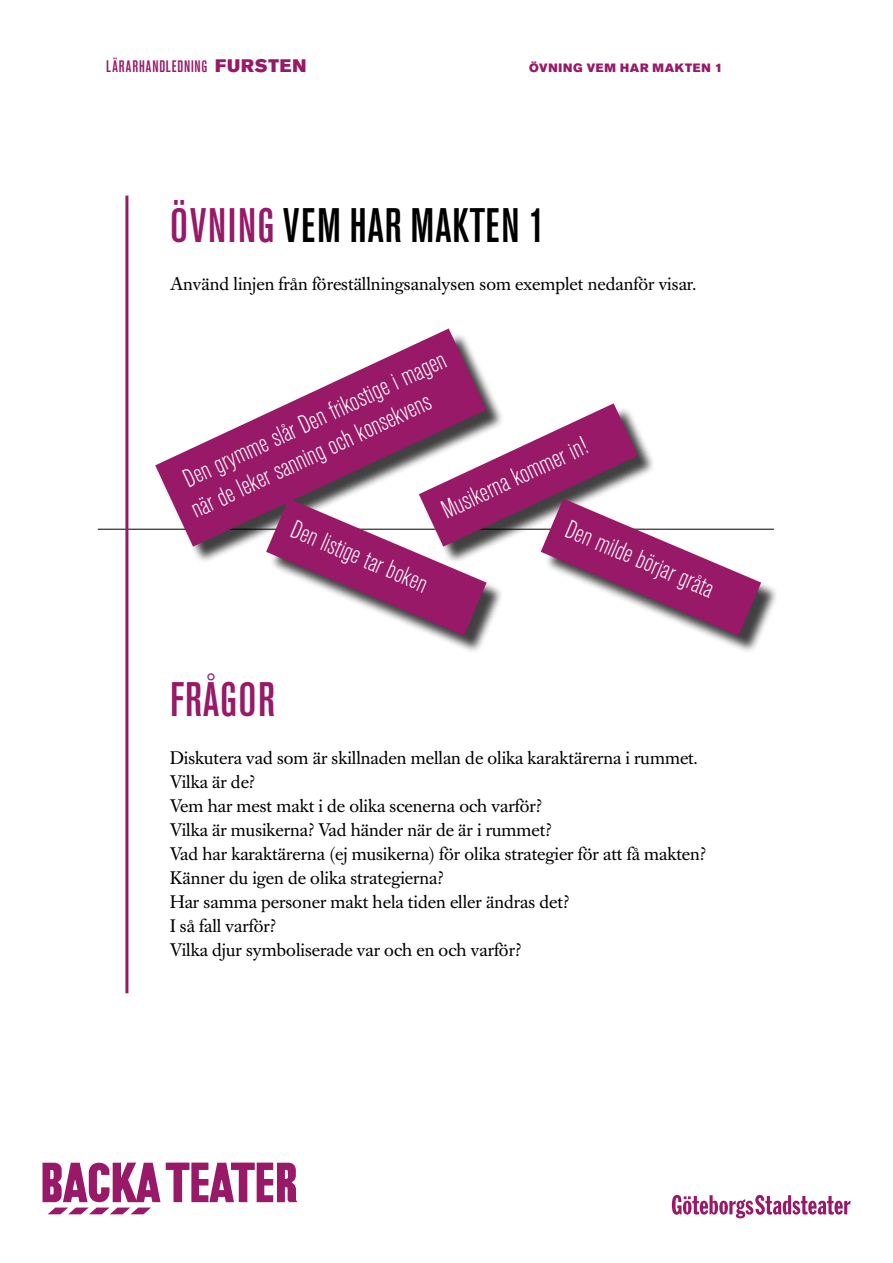
<style>
.page{position:relative;width:893px;height:1263px;background:#fff}
.page>*{position:absolute;margin:0;border:0;box-sizing:border-box;transform-origin:0 0}
.t1{font:500 condensed 48px "Akzidenz Grotesk BE";letter-spacing:.035em;color:#000}
.t2{font:500 condensed 48px "Akzidenz Grotesk BE";letter-spacing:.02em;color:#971967}
.t3{font:300 condensed 25.95px/31.2px "Akzidenz Grotesk BE";color:#fff}
.t4{font:18px/24px "Caslon Book BE";color:#000}
.t5{font:500 condensed 16.5px "Akzidenz Grotesk BE";letter-spacing:.055em;color:#971967}
.t6{font:12px "Akzidenz Grotesk BE Super";letter-spacing:.06em;color:#971967}
.s1{font-family:"Akzidenz Grotesk BE Super";font-weight:400;font-stretch:normal;font-size:18px}
.s2{color:#971967}
</style>
<div class="page">
<svg style="left:672px;top:1195px;width:178px;height:23px"></svg>
<svg style="left:43px;top:1162px;width:117px;height:52px"></svg>
<svg style="left:166px;top:1162px;width:132px;height:40px"></svg>
<hr style="left:98px;top:529px;width:676px;height:1px;background:#000">
<div style="left:159px;top:332px;width:345px;height:233px;background:#000;opacity:.75"></div>
<svg style="left:155px;top:328px;width:332px;height:219px"></svg>
<div style="left:269px;top:502px;width:235px;height:152px;background:#000;opacity:.75"></div>
<div style="left:544px;top:502px;width:235px;height:152px;background:#000;opacity:.75"></div>
<svg style="left:266px;top:403px;width:495px;height:233px"></svg>
<hr style="left:125px;top:196px;width:3px;height:797px;background:#971967">
<p class="t5" style="left:106px;top:57px;width:202px">LÄRARHANDLEDNING <span class="s1">FURSTEN</span></p>
<p class="t6" style="left:529px;top:61px;width:195px">ÖVNING VEM HAR MAKTEN 1</p>
<h1 class="t1" style="left:170px;top:199px;width:376px"><span class="s2">ÖVNING</span> VEM HAR MAKTEN 1</h1>
<p class="t4" style="left:170px;top:272px;width:528px">Använd linjen från föreställningsanalysen som exemplet nedanför visar.</p>
<h2 class="t3" style="left:173px;top:469px;width:294px;rotate:-25deg">Den grymme slår Den frikostige i magen när de leker sanning och konsekvens</h2>
<h2 class="t3" style="left:298px;top:514px;width:147px;rotate:23deg">Den listige tar boken</h2>
<h2 class="t3" style="left:437px;top:497px;width:159px;rotate:-25deg">Musikerna kommer in!</h2>
<h2 class="t3" style="left:573px;top:514px;width:160px;rotate:23deg">Den milde börjar gråta</h2>
<h1 class="t2" style="left:170px;top:673px;width:106px">FRÅGOR</h1>
<p class="t4" style="left:170px;top:746px;width:537px">Diskutera vad som är skillnaden mellan de olika karaktärerna i rummet.<br>Vilka är de?<br>Vem har mest makt i de olika scenerna och varför?<br>Vilka är musikerna? Vad händer när de är i rummet?<br>Vad har karaktärerna (ej musikerna) för olika strategier för att få makten?<br>Känner du igen de olika strategierna?<br>Har samma personer makt hela tiden eller ändras det?<br>I så fall varför?<br>Vilka djur symboliserade var och en och varför?</p>
</div>
